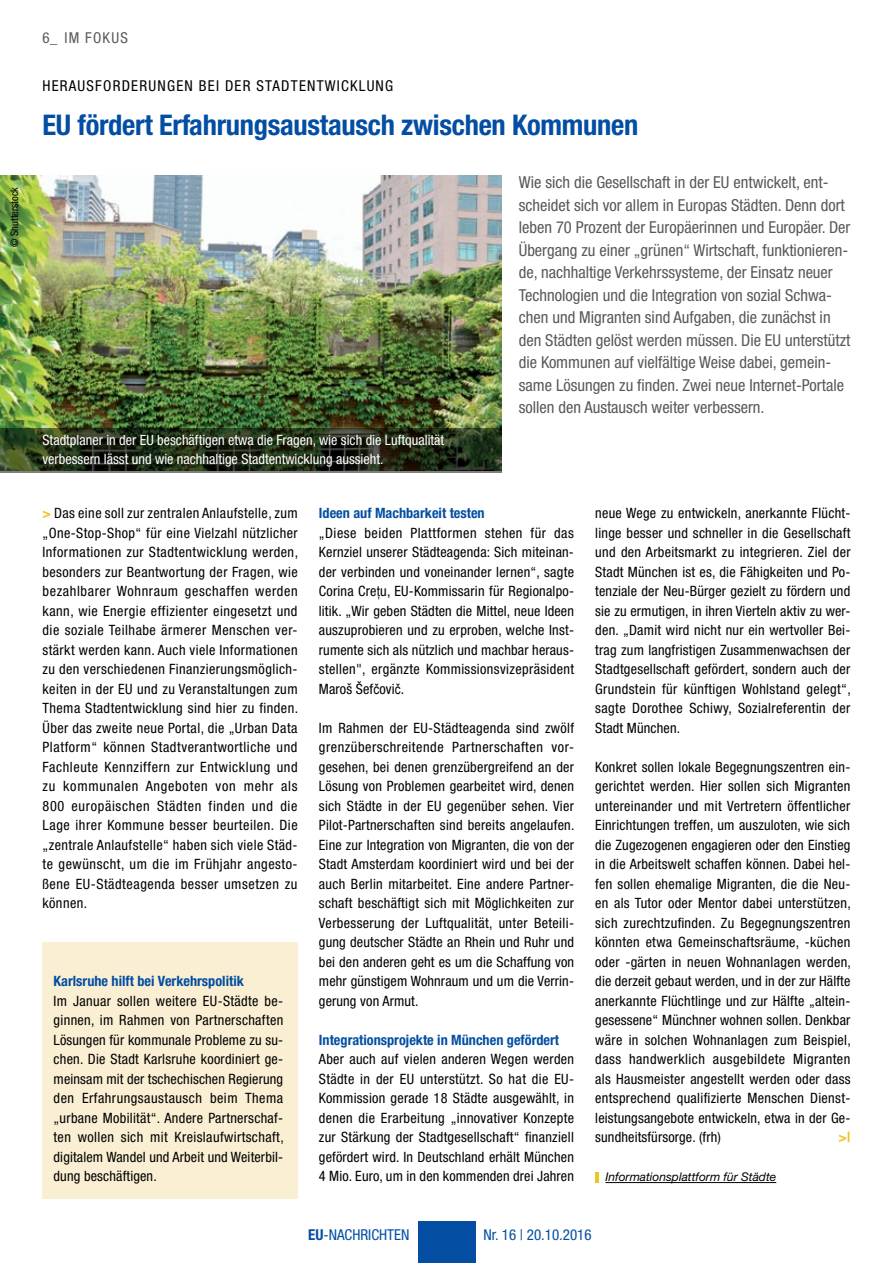
<style>
.page{position:relative;width:893px;height:1263px;background:#fff}
.page>*{position:absolute;margin:0;border:0;box-sizing:border-box;transform-origin:0 0}
.t1{font:700 condensed 28.5px "Helvetica Neue LT";letter-spacing:-.01em;color:#034ea2}
.t2{font:condensed 16.5px/22.5px "Helvetica Neue LT";color:#58595b}
.t3{font:condensed 15px "Helvetica Neue LT";letter-spacing:.08em;color:#000}
.t4{font:condensed 15px "Helvetica Neue LT";color:#034ea2}
.t5{font:condensed 15px "Helvetica Neue LT";color:#58595b}
.t6{font:condensed 14.25px/19.5px "Helvetica Neue LT";letter-spacing:.02em;color:#000;text-align:justify}
.t7{font:condensed 14.25px/19.5px "Helvetica Neue LT";color:#fff}
.t8{font:700 condensed 14.25px "Helvetica Neue LT";color:#034ea2}
.t9{font:700 condensed 14.25px "Helvetica Neue LT";color:#edc52a}
.t10{font:italic 12px "Helvetica Neue LT";color:#000}
.t11{font:condensed 10.5px "Helvetica Neue LT";color:#000}
.s1{font-weight:700;color:#edc52a}
.s2{font-family:"Arial Narrow";font-stretch:normal}
.s3{font-weight:700}
</style>
<div class="page">
<div style="left:418px;top:1221px;width:57px;height:42px;background:#034ea2"></div>
<img style="left:0;top:175px;width:502px;height:253px">
<div style="left:43px;top:943px;width:255px;height:256px;background:#faefd2"></div>
<svg style="left:0;top:428px;width:502px;height:44px;background:#24301a"></svg>
<hr style="left:605px;top:1182px;width:171px;height:1px;background:#000">
<hr style="left:595px;top:1172px;width:4px;height:11px;background:#edc52a">
<p class="t11" style="left:8px;top:247px;width:62px;rotate:-90deg">© Shutterstock</p>
<p class="t5" style="left:43px;top:29px;width:52px">6_ Im Foku</p>
<p class="t5" style="left:120px;top:29px;width:9px">s</p>
<p class="t3" style="left:43px;top:77px;width:352px">Herausforderungen bei der Stadtentwicklung</p>
<h1 class="t1" style="left:43px;top:108px;width:597px">EU fördert Erfahrungsaustausch zwischen Kommunen</h1>
<p class="t7" style="left:43px;top:430px;width:403px">Stadtplaner in der EU beschäftigen etwa die Fragen, wie sich die Luftqualität verbessern lässt und wie nachhaltige Stadtentwicklung aussieht.</p>
<p class="t2" style="left:519px;top:171px;width:333px">Wie sich die Gesellschaft in der EU entwickelt, ent&shy;scheidet sich vor allem in Europas Städten. Denn dort leben 70 Prozent der Europäerinnen und Europäer. Der Übergang zu einer „grünen“ Wirtschaft, funktionieren&shy;de, nachhaltige Verkehrssysteme, der Einsatz neuer Technologien und die Integration von sozial Schwa&shy;chen und Migranten sind Aufgaben, die zunächst in den Städten gelöst werden müssen. Die EU unterstützt die Kommunen auf vielfältige Weise dabei, gemein&shy;same Lösungen zu finden. Zwei neue Internet-Portale sollen den Austausch weiter verbessern.</p>
<p class="t6" style="left:42px;top:503px;width:257px"><span class="s1">&gt;</span> Das eine soll zur zentralen Anlaufstelle, zum „One-Stop-Shop“ für eine Vielzahl nützlicher Informationen zur Stadtentwicklung werden, besonders zur Beantwortung der Fragen, wie bezahlbarer Wohnraum geschaffen werden kann, wie Energie effizienter eingesetzt und die soziale Teilhabe ärmerer Menschen ver&shy;stärkt werden kann. Auch viele Informationen zu den verschiedenen Finanzierungsmöglich&shy;keiten in der EU und zu Veranstaltungen zum Thema Stadtentwicklung sind hier zu finden.<br>Über das zweite neue Portal, die „Urban Data Platform“ können Stadtverantwortliche und Fachleute Kennziffern zur Entwicklung und zu kommunalen Angeboten von mehr als 800 europäischen Städten finden und die Lage ihrer Kommune besser beurteilen. Die „zentrale Anlaufstelle“ haben sich viele Städ&shy;te gewünscht, um die im Frühjahr angesto&shy;ßene EU-Städteagenda besser umsetzen zu können.</p>
<p class="t8" style="left:319px;top:505px;width:167px">Ideen auf Machbarkeit testen</p>
<p class="t6" style="left:319px;top:523px;width:257px">„Diese beiden Plattformen stehen für das Kernziel unserer Städteagenda: Sich miteinan&shy;der verbinden und voneinander lernen“, sagte Corina Cre<span class="s2">ț</span>u, EU-Kommissarin für Regionalpo&shy;litik. „Wir geben Städten die Mittel, neue Ideen auszuprobieren und zu erproben, welche Inst&shy;rumente sich als nützlich und machbar heraus&shy;stellen", ergänzte Kommissionsvizepräsident Maroš Šef<span class="s2">č</span>ovi<span class="s2">č</span>.</p>
<p class="t6" style="left:319px;top:718px;width:257px">Im Rahmen der EU-Städteagenda sind zwölf grenzüberschreitende Partnerschaften vor&shy;gesehen, bei denen grenzübergreifend an der Lösung von Problemen gearbeitet wird, denen sich Städte in der EU gegenüber sehen. Vier Pilot-Partnerschaften sind bereits angelaufen.<br>Eine zur Integration von Migranten, die von der Stadt Amsterdam koordiniert wird und bei der auch Berlin mitarbeitet. Eine andere Partner&shy;schaft beschäftigt sich mit Möglichkeiten zur Verbesserung der Luftqualität, unter Beteili&shy;gung deutscher Städte an Rhein und Ruhr und bei den anderen geht es um die Schaffung von mehr günstigem Wohnraum und um die Verrin&shy;gerung von Armut.</p>
<p class="t8" style="left:319px;top:1031px;width:242px">Integrationsprojekte in München gefördert</p>
<p class="t6" style="left:319px;top:1049px;width:257px">Aber auch auf vielen anderen Wegen werden Städte in der EU unterstützt. So hat die EU-Kommission gerade 18 Städte ausgewählt, in denen die Erarbeitung „innovativer Konzepte zur Stärkung der Stadtgesellschaft“ finanziell gefördert wird. In Deutschland erhält München 4 Mio. Euro, um in den kommenden drei Jahren</p>
<p class="t8" style="left:54px;top:973px;width:192px">Karlsruhe hilft bei Verkehrspolitik</p>
<p class="t6" style="left:54px;top:991px;width:232px">Im Januar sollen weitere EU-Städte be&shy;ginnen, im Rahmen von Partnerschaften Lösungen für kommunale Probleme zu su&shy;chen. Die Stadt Karlsruhe koordiniert ge&shy;meinsam mit der tschechischen Regierung den Erfahrungsaustausch beim Thema „urbane Mobilität“. Andere Partnerschaf&shy;ten wollen sich mit Kreislaufwirtschaft, digitalem Wandel und Arbeit und Weiterbil&shy;dung beschäftigen.</p>
<p class="t6" style="left:595px;top:503px;width:257px">neue Wege zu entwickeln, anerkannte Flücht&shy;linge besser und schneller in die Gesellschaft und den Arbeitsmarkt zu integrieren. Ziel der Stadt München ist es, die Fähigkeiten und Po&shy;tenziale der Neu-Bürger gezielt zu fördern und sie zu ermutigen, in ihren Vierteln aktiv zu wer&shy;den. „Damit wird nicht nur ein wertvoller Bei&shy;trag zum langfristigen Zusammenwachsen der Stadtgesellschaft gefördert, sondern auch der Grundstein für künftigen Wohlstand gelegt“, sagte Dorothee Schiwy, Sozialreferentin der Stadt München.</p>
<p class="t6" style="left:595px;top:757px;width:257px">Konkret sollen lokale Begegnungszentren ein&shy;gerichtet werden. Hier sollen sich Migranten untereinander und mit Vertretern öffentlicher Einrichtungen treffen, um auszuloten, wie sich die Zugezogenen engagieren oder den Einstieg in die Arbeitswelt schaffen können. Dabei hel&shy;fen sollen ehemalige Migranten, die die Neu&shy;en als Tutor oder Mentor dabei unterstützen, sich zurechtzufinden. Zu Begegnungszentren könnten etwa Gemeinschaftsräume, -küchen oder -gärten in neuen Wohnanlagen werden, die derzeit gebaut werden, und in der zur Hälfte anerkannte Flüchtlinge und zur Hälfte „altein&shy;gesessene“ Münchner wohnen sollen. Denkbar wäre in solchen Wohnanlagen zum Beispiel, dass handwerklich ausgebildete Migranten als Hausmeister angestellt werden oder dass entsprechend qualifizierte Menschen Dienst&shy;leistungsangebote entwickeln, etwa in der Ge&shy;sundheitsfürsorge. (frh)</p>
<p class="t9" style="left:838px;top:1128px;width:13px">&gt;|</p>
<p class="t10" style="left:605px;top:1170px;width:172px">Informationsplattform für Städte</p>
<p class="t4" style="left:308px;top:1226px;width:29px"><span class="s3">EU</span>-NACHRICH</p>
<p class="t4" style="left:387px;top:1226px;width:15px">TEN</p>
<p class="t4" style="left:484px;top:1226px;width:110px">Nr. 16 | 20.10.2016</p>
</div>
